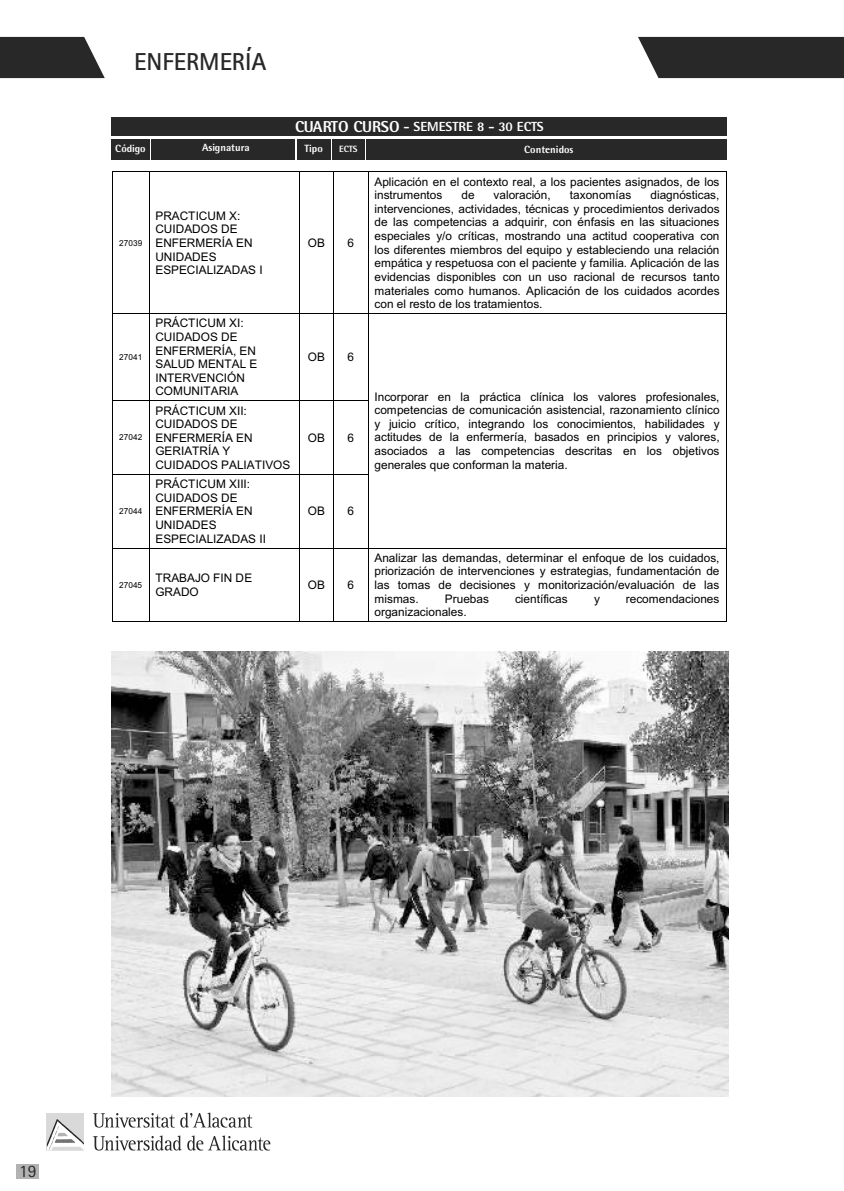
<style>
.page{position:relative;width:844px;height:1191px;background:#fff}
.page>*{position:absolute;margin:0;border:0;box-sizing:border-box;transform-origin:0 0}
.t1{font:700 24.5px "Agfa Rotis Sans Serif";color:#282828}
.t2{font:17.5px "Agfa Rotis Sans Serif";color:#282828}
.t3{font:700 13.3px "Agfa Rotis Semisans Ex";color:#fff}
.t4{font:11.9px/13.7px "Arial";color:#000}
.t5{font:700 10.5px "Agfa Rotis Semisans Ex";color:#fff}
.t6{font:700 9.1px "Agfa Rotis Semisans Ex";letter-spacing:-.02em;color:#fff}
.t7{font:8.22px "Arial";color:#000}
.s1{font-size:15.92px}
.s2{font-size:10.5px}
</style>
<div class="page">
<div style="left:47px;top:1113px;width:37px;height:37px;background:#d9d9d9"></div>
<svg style="left:47px;top:1119px;width:37px;height:31px"></svg>
<svg style="left:93px;top:1135px;width:177px;height:15px"></svg>
<svg style="left:93px;top:1112px;width:159px;height:15px"></svg>
<svg style="left:0;top:37px;width:105px;height:41px"></svg>
<div style="left:638px;top:37px;width:205px;height:41px;background:#282828"></div>
<div style="left:16px;top:1164px;width:23px;height:14px;background:#b2b2b2"></div>
<div style="left:111px;top:117px;width:615px;height:19px;background:#282828"></div>
<div style="left:111px;top:139px;width:39px;height:20px;background:#282828"></div>
<div style="left:151px;top:139px;width:144px;height:20px;background:#282828"></div>
<div style="left:296px;top:139px;width:34px;height:20px;background:#282828"></div>
<div style="left:332px;top:139px;width:32px;height:20px;background:#282828"></div>
<div style="left:366px;top:139px;width:360px;height:20px;background:#282828"></div>
<img style="left:111px;top:651px;width:617px;height:445px">
<hr style="left:113px;top:172px;width:36px;height:1px;background:#000">
<hr style="left:149px;top:172px;width:150px;height:1px;background:#000">
<hr style="left:299px;top:172px;width:34px;height:1px;background:#000">
<hr style="left:334px;top:172px;width:34px;height:1px;background:#000">
<hr style="left:368px;top:172px;width:357px;height:1px;background:#000">
<hr style="left:112px;top:172px;width:1px;height:141px;background:#000">
<hr style="left:149px;top:172px;width:1px;height:141px;background:#000">
<hr style="left:299px;top:172px;width:1px;height:141px;background:#000">
<hr style="left:333px;top:172px;width:1px;height:141px;background:#000">
<hr style="left:368px;top:172px;width:1px;height:141px;background:#000">
<hr style="left:725px;top:172px;width:1px;height:141px;background:#000">
<hr style="left:113px;top:313px;width:36px;height:1px;background:#000">
<hr style="left:149px;top:313px;width:150px;height:1px;background:#000">
<hr style="left:299px;top:313px;width:34px;height:1px;background:#000">
<hr style="left:334px;top:313px;width:34px;height:1px;background:#000">
<hr style="left:368px;top:313px;width:357px;height:1px;background:#000">
<hr style="left:112px;top:314px;width:1px;height:86px;background:#000">
<hr style="left:149px;top:314px;width:1px;height:86px;background:#000">
<hr style="left:299px;top:314px;width:1px;height:86px;background:#000">
<hr style="left:333px;top:314px;width:1px;height:86px;background:#000">
<hr style="left:368px;top:314px;width:1px;height:86px;background:#000">
<hr style="left:725px;top:314px;width:1px;height:86px;background:#000">
<hr style="left:113px;top:400px;width:36px;height:1px;background:#000">
<hr style="left:149px;top:400px;width:150px;height:1px;background:#000">
<hr style="left:299px;top:400px;width:34px;height:1px;background:#000">
<hr style="left:334px;top:400px;width:34px;height:1px;background:#000">
<hr style="left:112px;top:401px;width:1px;height:73px;background:#000">
<hr style="left:149px;top:401px;width:1px;height:73px;background:#000">
<hr style="left:299px;top:401px;width:1px;height:73px;background:#000">
<hr style="left:333px;top:401px;width:1px;height:73px;background:#000">
<hr style="left:368px;top:401px;width:1px;height:73px;background:#000">
<hr style="left:725px;top:401px;width:1px;height:73px;background:#000">
<hr style="left:113px;top:474px;width:36px;height:1px;background:#000">
<hr style="left:149px;top:474px;width:150px;height:1px;background:#000">
<hr style="left:299px;top:474px;width:34px;height:1px;background:#000">
<hr style="left:334px;top:474px;width:34px;height:1px;background:#000">
<hr style="left:112px;top:474px;width:1px;height:74px;background:#000">
<hr style="left:149px;top:474px;width:1px;height:74px;background:#000">
<hr style="left:299px;top:474px;width:1px;height:74px;background:#000">
<hr style="left:333px;top:474px;width:1px;height:74px;background:#000">
<hr style="left:368px;top:474px;width:1px;height:74px;background:#000">
<hr style="left:725px;top:474px;width:1px;height:74px;background:#000">
<hr style="left:113px;top:548px;width:36px;height:1px;background:#000">
<hr style="left:149px;top:548px;width:150px;height:1px;background:#000">
<hr style="left:299px;top:548px;width:34px;height:1px;background:#000">
<hr style="left:334px;top:548px;width:34px;height:1px;background:#000">
<hr style="left:368px;top:548px;width:357px;height:1px;background:#000">
<hr style="left:112px;top:548px;width:1px;height:73px;background:#000">
<hr style="left:113px;top:621px;width:36px;height:1px;background:#000">
<hr style="left:149px;top:548px;width:1px;height:73px;background:#000">
<hr style="left:149px;top:621px;width:150px;height:1px;background:#000">
<hr style="left:299px;top:548px;width:1px;height:73px;background:#000">
<hr style="left:299px;top:621px;width:34px;height:1px;background:#000">
<hr style="left:333px;top:548px;width:1px;height:73px;background:#000">
<hr style="left:334px;top:621px;width:34px;height:1px;background:#000">
<hr style="left:368px;top:548px;width:1px;height:73px;background:#000">
<hr style="left:368px;top:621px;width:357px;height:1px;background:#000">
<hr style="left:725px;top:548px;width:1px;height:73px;background:#000">
<h1 class="t1" style="left:134px;top:53px;width:134px">ENFERMERÍA</h1>
<p class="t3" style="left:295px;top:121px;width:250px"><span class="s1">CUARTO CURSO</span> - SEMESTRE 8 - 30 ECTS</p>
<p class="t5" style="left:115px;top:144px;width:32px">Código</p>
<p class="t5" style="left:202px;top:144px;width:49px">Asignatura</p>
<p class="t6" style="left:304px;top:146px;width:55px"><span class="s2">Tipo</span> ECTECS TS</p>
<p class="t5" style="left:524px;top:145px;width:51px">Contenidos</p>
<p class="t7" style="left:119px;top:240px;width:24px">27039</p>
<p class="t4" style="left:155px;top:210px;width:109px">PRACTICUM X:<br>CUIDADOS DE<br>ENFERMERÍA EN<br>UNIDADES<br>ESPECIALIZADAS I</p>
<p class="t4" style="left:308px;top:237px;width:19px">OB</p>
<p class="t4" style="left:347px;top:237px;width:8px">6</p>
<p class="t7" style="left:119px;top:354px;width:24px">27041</p>
<p class="t4" style="left:155px;top:317px;width:103px">PRÁCTICUM XI:<br>CUIDADOS DE<br>ENFERMERÍA, EN<br>SALUD MENTAL E<br>INTERVENCIÓN<br>COMUNITARIA</p>
<p class="t4" style="left:308px;top:351px;width:19px">OB</p>
<p class="t4" style="left:347px;top:351px;width:8px">6</p>
<p class="t7" style="left:119px;top:434px;width:24px">27042</p>
<p class="t4" style="left:155px;top:405px;width:136px">PRÁCTICUM XII:<br>CUIDADOS DE<br>ENFERMERÍA EN<br>GERIATRÍA Y<br>CUIDADOS PALIATIVOS</p>
<p class="t4" style="left:308px;top:432px;width:19px">OB</p>
<p class="t4" style="left:347px;top:432px;width:8px">6</p>
<p class="t7" style="left:119px;top:508px;width:24px">27044</p>
<p class="t4" style="left:155px;top:478px;width:112px">PRÁCTICUM XIII:<br>CUIDADOS DE<br>ENFERMERÍA EN<br>UNIDADES<br>ESPECIALIZADAS II</p>
<p class="t4" style="left:308px;top:505px;width:19px">OB</p>
<p class="t4" style="left:347px;top:505px;width:8px">6</p>
<p class="t7" style="left:119px;top:581px;width:24px">27045</p>
<p class="t4" style="left:155px;top:572px;width:98px">TRABAJO FIN DE<br>GRADO</p>
<p class="t4" style="left:308px;top:579px;width:19px">OB</p>
<p class="t4" style="left:347px;top:579px;width:8px">6</p>
<p class="t4" style="left:374px;top:176px;width:346px">Aplicación en el contexto real, a los pacientes asignados, de los instrumentos</p>
<p class="t4" style="left:374px;top:189px;width:346px;text-align:justify;text-indent:276px">diagnósticas, intervenciones, actividades, técnicas y procedimientos derivados de las competencias a adquirir, con énfasis en las situaciones especiales y/o críticas, mostrando una actitud cooperativa con los diferentes miembros del equipo y estableciendo una relación empática y respetuosa con el paciente y familia. Aplicación de las evidencias disponibles con un uso racional de recursos tanto materiales como humanos. Aplicación de los cuidados acordes con el resto de los tratamientos.</p>
<p class="t4" style="left:461px;top:189px;width:15px">de</p>
<p class="t4" style="left:493px;top:189px;width:59px">valoración,</p>
<p class="t4" style="left:570px;top:189px;width:63px">taxonomías</p>
<p class="t4" style="left:374px;top:391px;width:346px;text-align:justify">Incorporar en la práctica clínica los valores profesionales, competencias de comunicación asistencial, razonamiento clínico y juicio crítico, integrando los conocimientos, habilidades y actitudes de la enfermería, basados en principios y valores, asociados a las competencias descritas en los objetivos generales que conforman la materia.</p>
<p class="t4" style="left:374px;top:552px;width:346px;text-align:justify">Analizar las demandas, determinar el enfoque de los cuidados, priorización de intervenciones y estrategias, fundamentación de las tomas de decisiones y monitorización/evaluación de las mismas.</p>
<p class="t4" style="left:445px;top:592px;width:45px">Pruebas</p>
<p class="t4" style="left:515px;top:592px;width:54px">científicas</p>
<p class="t4" style="left:594px;top:592px;width:7px">y</p>
<p class="t4" style="left:625px;top:592px;width:95px">recomendaciones</p>
<p class="t4" style="left:374px;top:606px;width:94px">organizacionales.</p>
<h2 class="t2" style="left:19px;top:1165px;width:19px">19</h2>
</div>
